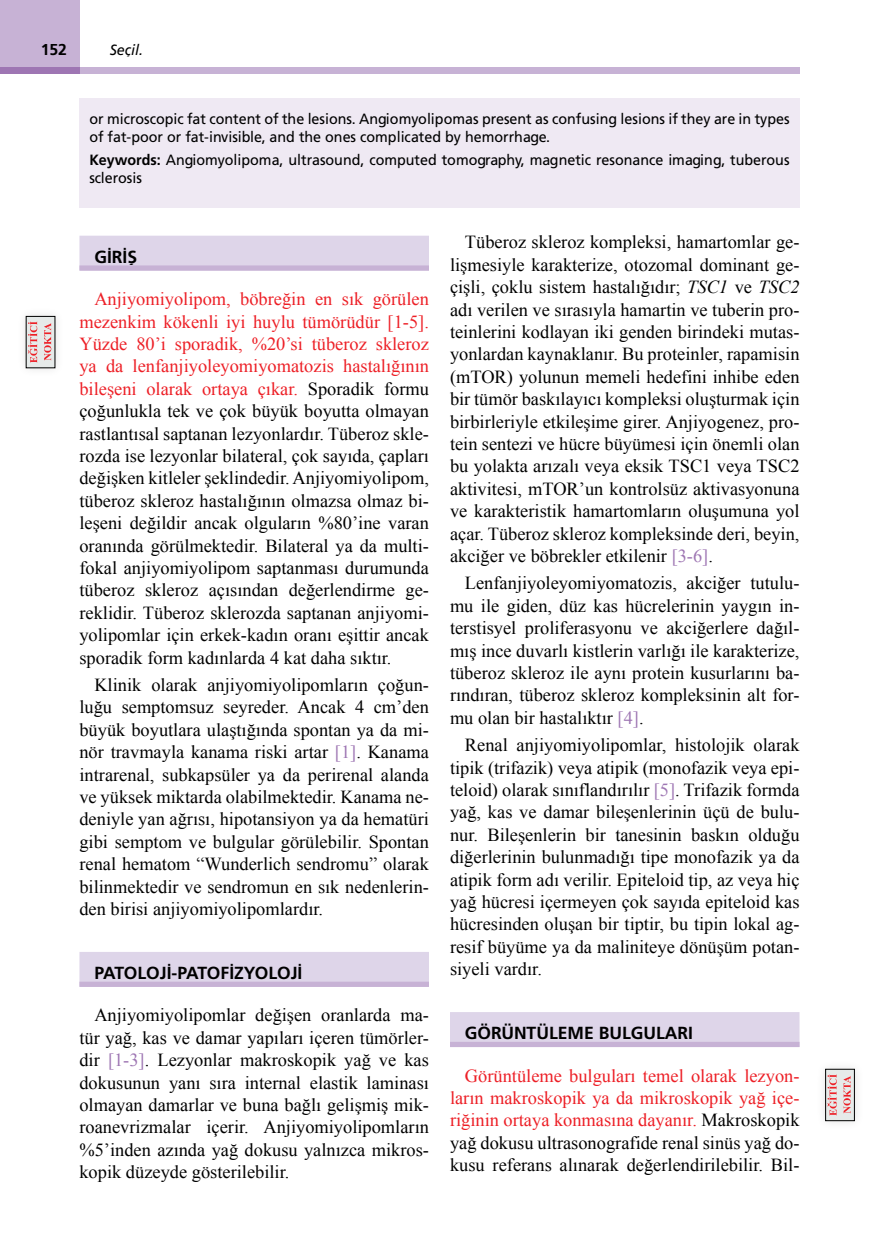
<style>
.page{position:relative;width:879px;height:1260px;background:#fff}
.page>*{position:absolute;margin:0;border:0;box-sizing:border-box;transform-origin:0 0}
.YAZI{font:18.38px/22.4px "Times New Roman";color:#000;text-align:justify}
.YAZI-2{font:18.38px/22.4px "Times New Roman";color:#ed1f26;text-align:justify}
.ARA_BASLIK{font:17.5px "Frutiger Bold Tr";color:#000}
.ANA_BASLIK{font:17.5px "Frutiger Bold Tr";color:#000}
.t1{font:15.75px "Frutiger Bold Tr";color:#000}
.ÖZET-LİLA{font:14.88px/17.8px "Frutiger Normal Tr";color:#000;scale:.96 1}
.t2{font:14.88px "Frutiger Italic Tr";color:#000;scale:.96 1}
.s1{font-family:"Frutiger Bold Tr"}
.s2{color:#ed1f26}
.s3{color:#9e76b3}
.s4{font-style:italic}
.s5{color:#000}
</style>
<div class="page">
<div style="left:79px;top:67px;width:720px;height:7px;background:#c7b2d5"></div>
<div style="left:0;top:0;width:79px;height:74px;background:#c7b2d5"></div>
<div style="left:0;top:67px;width:79px;height:7px;background:#9e76b3"></div>
<div style="left:79px;top:236px;width:350px;height:34px;background:#ded5e9"></div>
<div style="left:79px;top:265px;width:350px;height:6px;background:#c7b2d5"></div>
<div style="left:79px;top:952px;width:350px;height:35px;background:#ded5e9"></div>
<div style="left:79px;top:982px;width:350px;height:5px;background:#c7b2d5"></div>
<div style="left:450px;top:1012px;width:349px;height:35px;background:#ded5e9"></div>
<div style="left:450px;top:1042px;width:349px;height:5px;background:#c7b2d5"></div>
<div style="left:79px;top:98px;width:720px;height:109px;background:#efe9f3"></div>
<div style="left:16px;top:307px;width:49px;height:71px;background:#000;opacity:.12"></div>
<div style="left:26px;top:316px;width:29px;height:52px;background:#e6eae9"></div>
<svg style="left:28px;top:321px;width:9px;height:42px"></svg>
<svg style="left:44px;top:323px;width:7px;height:38px"></svg>
<div style="left:815px;top:1059px;width:48px;height:72px;background:#000;opacity:.12"></div>
<div style="left:825px;top:1069px;width:28px;height:52px;background:#e6eae9"></div>
<svg style="left:826px;top:1074px;width:10px;height:42px"></svg>
<svg style="left:843px;top:1076px;width:7px;height:37px"></svg>
<div style="left:824px;top:1069px;width:30px;height:52px;border:1px solid #000"></div>
<p class="t1" style="left:41px;top:40px;width:28px">152</p>
<p class="t2" style="left:110px;top:41px;width:36px">Seçil.</p>
<p class="ÖZET-LİLA" style="left:89px;top:110px;width:730px">or microscopic fat content of the lesions. Angiomyolipomas present as confusing lesions if they are in types of fat-poor or fat-invisible, and the ones complicated by hemorrhage.</p>
<p class="ÖZET-LİLA" style="left:89px;top:151px;width:730px"><span class="s1">Keywords:</span> Angiomyolipoma, ultrasound, computed tomography, magnetic resonance imaging, tuberous sclerosis</p>
<p class="ANA_BASLIK" style="left:94px;top:246px;width:44px">GİRİŞ</p>
<p class="YAZI" style="left:79px;top:288px;width:351px;text-indent:15px"><span class="s2">Anjiyomiyolipom, böbreğin en sık görülen mezenkim kökenli iyi huylu tümörüdür [1-5].<br>Yüzde 80’i sporadik, %20’si tüberoz skleroz ya da lenfanjiyoleyomiyomatozis hastalığının bileşeni olarak ortaya çıkar.</span> Sporadik formu çoğunlukla tek ve çok büyük boyutta olmayan rastlantısal saptanan lezyonlardır. Tüberoz skle&shy;rozda ise lezyonlar bilateral, çok sayıda, çapları değişken kitleler şeklindedir. Anjiyomiyolipom, tüberoz skleroz hastalığının olmazsa olmaz bi&shy;leşeni değildir ancak olguların %80’ine varan oranında görülmektedir. Bilateral ya da multi&shy;fokal anjiyomiyolipom saptanması durumunda tüberoz skleroz açısından değerlendirme ge&shy;reklidir. Tüberoz sklerozda saptanan anjiyomi&shy;yolipomlar için erkek-kadın oranı eşittir ancak sporadik form kadınlarda 4 kat daha sıktır.</p>
<p class="YAZI" style="left:79px;top:673px;width:351px;text-indent:15px">Klinik olarak anjiyomiyolipomların çoğun&shy;luğu semptomsuz seyreder. Ancak 4 cm’den büyük boyutlara ulaştığında spontan ya da mi&shy;nör travmayla kanama riski artar <span class="s3">[1]</span>. Kanama intrarenal, subkapsüler ya da perirenal alanda ve yüksek miktarda olabilmektedir. Kanama ne&shy;deniyle yan ağrısı, hipotansiyon ya da hematüri gibi semptom ve bulgular görülebilir. Spontan renal hematom “Wunderlich sendromu” olarak bilinmektedir ve sendromun en sık nedenlerin&shy;den birisi anjiyomiyolipomlardır.</p>
<p class="ARA_BASLIK" style="left:94px;top:962px;width:209px">PATOLOJİ-PATOFİZYOLOJİ</p>
<p class="YAZI" style="left:79px;top:1004px;width:351px;text-indent:15px">Anjiyomiyolipomlar değişen oranlarda ma&shy;tür yağ, kas ve damar yapıları içeren tümörler&shy;dir <span class="s3">[1-3]</span>. Lezyonlar makroskopik yağ ve kas dokusunun yanı sıra internal elastik laminası olmayan damarlar ve buna bağlı gelişmiş mik&shy;roanevrizmalar içerir. Anjiyomiyolipomların %5’inden azında yağ dokusu yalnızca mikros&shy;kopik düzeyde gösterilebilir.</p>
<p class="YAZI" style="left:450px;top:231px;width:351px;text-indent:15px">Tüberoz skleroz kompleksi, hamartomlar ge&shy;lişmesiyle karakterize, otozomal dominant ge&shy;çişli, çoklu sistem hastalığıdır; <span class="s4">TSC1</span> ve <span class="s4">TSC2 </span>adı verilen ve sırasıyla hamartin ve tuberin pro&shy;teinlerini kodlayan iki genden birindeki mutas&shy;yonlardan kaynaklanır. Bu proteinler, rapamisin (mTOR) yolunun memeli hedefini inhibe eden bir tümör baskılayıcı kompleksi oluşturmak için birbirleriyle etkileşime girer. Anjiyogenez, pro&shy;tein sentezi ve hücre büyümesi için önemli olan bu yolakta arızalı veya eksik TSC1 veya TSC2 aktivitesi, mTOR’un kontrolsüz aktivasyonuna ve karakteristik hamartomların oluşumuna yol açar. Tüberoz skleroz kompleksinde deri, beyin, akciğer ve böbrekler etkilenir <span class="s3">[3-6]</span>.</p>
<p class="YAZI" style="left:450px;top:572px;width:351px;text-indent:15px">Lenfanjiyoleyomiyomatozis, akciğer tutulu&shy;mu ile giden, düz kas hücrelerinin yaygın in&shy;terstisyel proliferasyonu ve akciğerlere dağıl&shy;mış ince duvarlı kistlerin varlığı ile karakterize, tüberoz skleroz ile aynı protein kusurlarını ba&shy;rındıran, tüberoz skleroz kompleksinin alt for&shy;mu olan bir hastalıktır <span class="s3">[4]</span>.</p>
<p class="YAZI" style="left:450px;top:734px;width:351px;text-indent:15px">Renal anjiyomiyolipomlar, histolojik olarak tipik (trifazik) veya atipik (monofazik veya epi&shy;teloid) olarak sınıflandırılır <span class="s3">[5]</span>. Trifazik formda yağ, kas ve damar bileşenlerinin üçü de bulu&shy;nur. Bileşenlerin bir tanesinin baskın olduğu diğerlerinin bulunmadığı tipe monofazik ya da atipik form adı verilir. Epiteloid tip, az veya hiç yağ hücresi içermeyen çok sayıda epiteloid kas hücresinden oluşan bir tiptir, bu tipin lokal ag&shy;resif büyüme ya da maliniteye dönüşüm potan&shy;siyeli vardır.</p>
<p class="ARA_BASLIK" style="left:464px;top:1022px;width:229px">GÖRÜNTÜLEME BULGULARI</p>
<p class="YAZI-2" style="left:450px;top:1064px;width:351px;text-indent:15px">Görüntüleme bulguları temel olarak lezyon&shy;ların makroskopik ya da mikroskopik yağ içe&shy;riğinin ortaya konmasına dayanır. <span class="s5">Makroskopik yağ dokusu ultrasonografide renal sinüs yağ do&shy;kusu referans alınarak değerlendirilebilir. Bil-</span></p>
</div>
